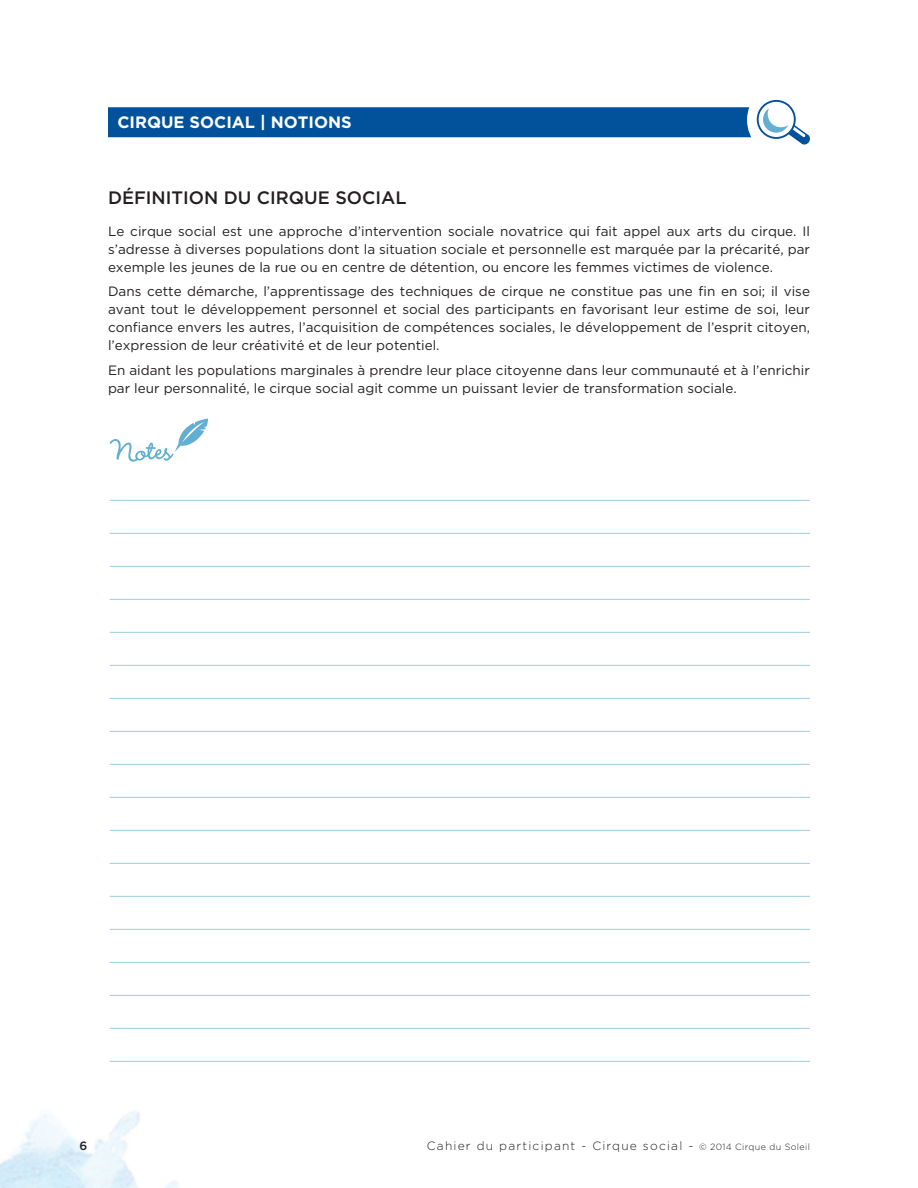
<style>
.page{position:relative;width:918px;height:1188px;background:#fff}
.page>*{position:absolute;margin:0;border:0;box-sizing:border-box;transform-origin:0 0}
.t1{font:500 18px "Gotham";color:#231f20}
.t2{font:700 16.5px "Gotham";color:#fff}
.t3{font:13.5px/18px "Gotham";color:#231f20;text-align:justify}
.t4{font:300 12px "Gotham";letter-spacing:.1em;color:#231f20}
.t5{font:500 12px "Gotham";color:#231f20}
.s1{font-size:9px}
</style>
<div class="page">
<img style="left:0;top:1060px;width:271px;height:128px">
<div style="left:109px;top:108px;width:673px;height:29px;background:#01529b"></div>
<div style="left:108px;top:107px;width:675px;height:30px;border:2px solid #01529b"></div>
<div style="left:747px;top:85px;width:63px;height:69px;background:#fff;border-radius:50%"></div>
<svg style="left:757px;top:100px;width:53px;height:45px"></svg>
<hr style="left:110px;top:500px;width:700px;height:1px;background:#9ecbe4">
<hr style="left:110px;top:533px;width:700px;height:1px;background:#9ecbe4">
<hr style="left:110px;top:566px;width:700px;height:1px;background:#9ecbe4">
<hr style="left:110px;top:599px;width:700px;height:1px;background:#9ecbe4">
<hr style="left:110px;top:632px;width:700px;height:1px;background:#9ecbe4">
<hr style="left:110px;top:665px;width:700px;height:1px;background:#9ecbe4">
<hr style="left:110px;top:698px;width:700px;height:1px;background:#9ecbe4">
<hr style="left:110px;top:731px;width:700px;height:1px;background:#9ecbe4">
<hr style="left:110px;top:764px;width:700px;height:1px;background:#9ecbe4">
<hr style="left:110px;top:797px;width:700px;height:1px;background:#9ecbe4">
<hr style="left:110px;top:830px;width:700px;height:1px;background:#9ecbe4">
<hr style="left:110px;top:863px;width:700px;height:1px;background:#9ecbe4">
<hr style="left:110px;top:896px;width:700px;height:1px;background:#9ecbe4">
<hr style="left:110px;top:929px;width:700px;height:1px;background:#9ecbe4">
<hr style="left:110px;top:962px;width:700px;height:1px;background:#9ecbe4">
<hr style="left:110px;top:995px;width:700px;height:1px;background:#9ecbe4">
<hr style="left:110px;top:1028px;width:700px;height:1px;background:#9ecbe4">
<hr style="left:110px;top:1061px;width:700px;height:1px;background:#9ecbe4">
<svg style="left:110px;top:418px;width:98px;height:44px"></svg>
<p class="t2" style="left:117px;top:112px;width:234px">CIRQUE SOCIAL | NOTIONS</p>
<h1 class="t1" style="left:108px;top:187px;width:300px">DÉFINITION DU CIRQUE SOCIAL</h1>
<p class="t3" style="left:108px;top:222px;width:704px">Le cirque social est une approche d’intervention sociale novatrice qui fait appel aux arts du cirque. Il s’adresse à diverses populations dont la situation sociale et personnelle est marquée par la précarité, par exemple les jeunes de la rue ou en centre de détention, ou encore les femmes victimes de violence.</p>
<p class="t3" style="left:108px;top:282px;width:704px">Dans cette démarche, l’apprentissage des techniques de cirque ne constitue pas une fin en soi; il vise avant tout le développement personnel et social des participants en favorisant leur estime de soi, leur confiance envers les autres, l’acquisition de compétences sociales, le développement de l’esprit citoyen, l’expression de leur créativité et de leur potentiel.</p>
<p class="t3" style="left:108px;top:361px;width:703px">En aidant les populations marginales à prendre leur place citoyenne dans leur communauté et à l’enrichir par leur personnalité, le cirque social agit comme un puissant levier de transformation sociale.</p>
<p class="t5" style="left:80px;top:1139px;width:9px">6</p>
<p class="t4" style="left:427px;top:1140px;width:385px">Cahier du participant - Cirque social - <span class="s1">© 2014 Cirque du Soleil</span></p>
</div>
